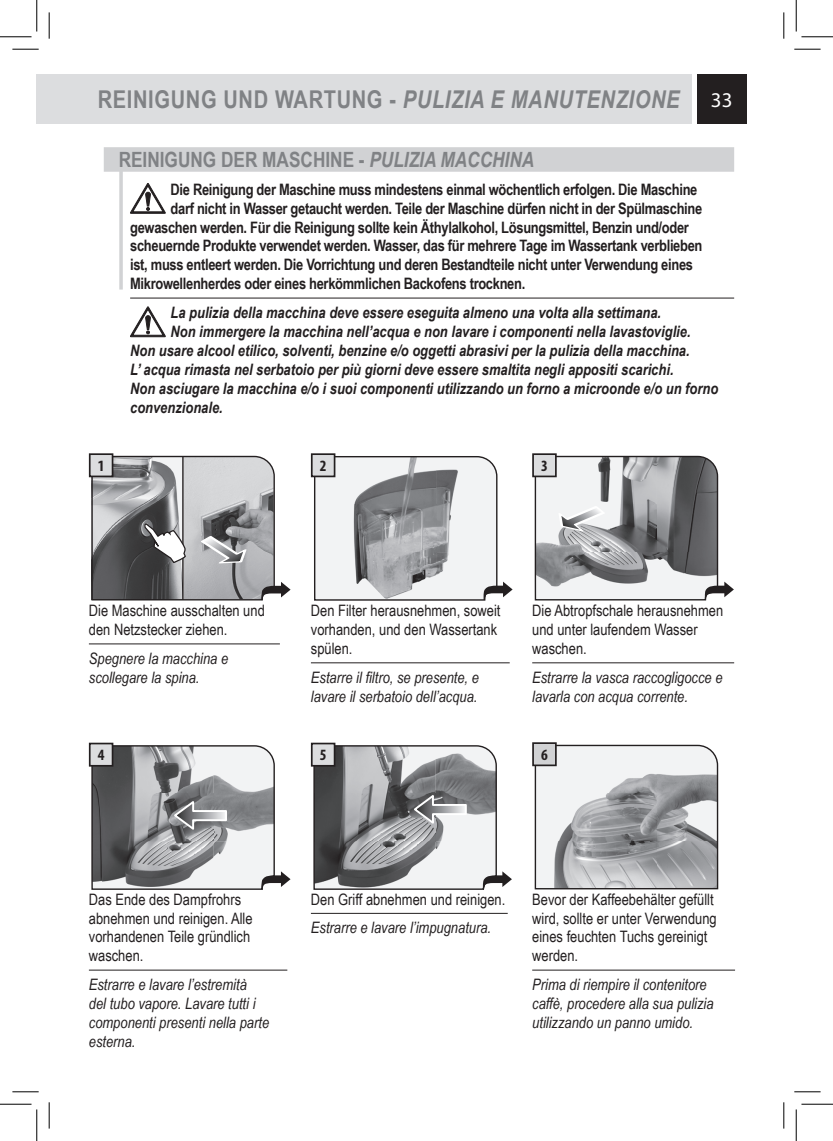
<style>
.page{position:relative;width:833px;height:1141px;background:#fff}
.page>*{position:absolute;margin:0;border:0;box-sizing:border-box;transform-origin:0 0}
.t1{font:700 24.5px "Arial Narrow";letter-spacing:.025em;color:#808285}
.t2{font:700 21px "Arial Narrow";color:#808285}
.t3{font:21px "Myriad Pro";color:#fff}
.t4{font:700 15.75px "Arial Narrow";letter-spacing:-.02em;color:#231f20}
.t5{font:italic 700 15.75px "Arial Narrow";color:#231f20}
.t6{font:15.75px/18.9px "Arial Narrow";color:#231f20}
.t7{font:italic 15.75px/18.9px "Arial Narrow";color:#231f20}
.t8{font:700 condensed 15.75px "Myriad Pro";color:#231f20}
.s1{font-style:italic}
</style>
<div class="page">
<div style="left:697px;top:74px;width:49px;height:50px;background:#231f20"></div>
<div style="left:37px;top:74px;width:655px;height:50px;background:#dcdddf"></div>
<hr style="left:119px;top:168px;width:4px;height:121px;background:#d1d2d4">
<svg style="left:534px;top:743px;width:184px;height:146px"></svg>
<div style="left:533px;top:743px;width:23px;height:22px;background:#d1d2d4"></div>
<div style="left:532px;top:742px;width:24px;height:24px;border:2px solid #231f20"></div>
<div style="left:89px;top:453px;width:24px;height:24px;border:2px solid #231f20"></div>
<div style="left:311px;top:453px;width:24px;height:24px;border:2px solid #231f20"></div>
<svg style="left:313px;top:455px;width:199px;height:146px"></svg>
<div style="left:532px;top:453px;width:24px;height:24px;border:2px solid #231f20"></div>
<div style="left:89px;top:742px;width:24px;height:24px;border:2px solid #231f20"></div>
<svg style="left:91px;top:744px;width:199px;height:146px"></svg>
<div style="left:311px;top:742px;width:24px;height:24px;border:2px solid #231f20"></div>
<svg style="left:91px;top:455px;width:199px;height:146px;background:#9f9fa1"></svg>
<svg style="left:534px;top:455px;width:199px;height:146px"></svg>
<svg style="left:313px;top:744px;width:199px;height:146px"></svg>
<hr style="left:89px;top:643px;width:191px;height:1px;background:#231f20">
<hr style="left:532px;top:662px;width:202px;height:1px;background:#231f20">
<hr style="left:311px;top:662px;width:198px;height:1px;background:#231f20">
<hr style="left:89px;top:969px;width:198px;height:1px;background:#231f20">
<div style="left:104px;top:147px;width:630px;height:25px;background:#d1d2d4"></div>
<hr style="left:130px;top:298px;width:604px;height:1px;background:#231f20">
<svg style="left:130px;top:183px;width:35px;height:30px"></svg>
<svg style="left:130px;top:307px;width:35px;height:30px"></svg>
<hr style="left:311px;top:912px;width:196px;height:1px;background:#231f20">
<hr style="left:532px;top:969px;width:203px;height:1px;background:#231f20">
<svg style="left:12px;top:49px;width:27px;height:1px"></svg>
<svg style="left:794px;top:49px;width:26px;height:1px"></svg>
<svg style="left:12px;top:1091px;width:27px;height:1px"></svg>
<svg style="left:794px;top:1091px;width:26px;height:1px"></svg>
<svg style="left:49px;top:12px;width:1px;height:27px"></svg>
<svg style="left:49px;top:1102px;width:1px;height:26px"></svg>
<svg style="left:783px;top:12px;width:1px;height:27px"></svg>
<svg style="left:783px;top:1102px;width:1px;height:26px"></svg>
<hr style="left:0;top:36px;width:32px;height:1px;background:#000">
<hr style="left:801px;top:36px;width:31px;height:1px;background:#000">
<hr style="left:0;top:1103px;width:32px;height:1px;background:#000">
<hr style="left:801px;top:1103px;width:31px;height:1px;background:#000">
<hr style="left:36px;top:0;width:1px;height:32px;background:#000">
<hr style="left:36px;top:1109px;width:1px;height:31px;background:#000">
<hr style="left:795px;top:0;width:1px;height:32px;background:#000">
<hr style="left:795px;top:1109px;width:1px;height:31px;background:#000">
<h1 class="t1" style="left:98px;top:81px;width:583px">REINIGUNG UND WARTUNG - <span class="s1">PULIZIA E MANUTENZIONE</span></h1>
<h2 class="t3" style="left:711px;top:87px;width:23px">33</h2>
<h2 class="t2" style="left:119px;top:144px;width:417px">REINIGUNG DER MASCHINE - <span class="s1">PULIZIA MACCHINA</span></h2>
<p class="t4" style="left:170px;top:177px;width:528px">Die Reinigung der Maschine muss mindestens einmal wöchentlich erfolgen. Die Maschine</p>
<p class="t4" style="left:170px;top:196px;width:533px">darf nicht in Wasser getaucht werden. Teile der Maschine dürfen nicht in der Spülmaschine</p>
<p class="t4" style="left:130px;top:215px;width:560px">gewaschen werden. Für die Reinigung sollte kein Äthylalkohol, Lösungsmittel, Benzin und/oder</p>
<p class="t4" style="left:130px;top:234px;width:574px">scheuernde Produkte verwendet werden. Wasser, das für mehrere Tage im Wassertank verblieben</p>
<p class="t4" style="left:130px;top:253px;width:564px">ist, muss entleert werden. Die Vorrichtung und deren Bestandteile nicht unter Verwendung eines</p>
<p class="t4" style="left:130px;top:272px;width:396px">Mikrowellenherdes oder eines herkömmlichen Backofens trocknen.</p>
<p class="t5" style="left:170px;top:300px;width:492px">La pulizia della macchina deve essere eseguita almeno una volta alla settimana.</p>
<p class="t5" style="left:170px;top:319px;width:521px">Non immergere la macchina nell’acqua e non lavare i componenti nella lavastoviglie.</p>
<p class="t5" style="left:130px;top:338px;width:561px">Non usare alcool etilico, solventi, benzine e/o oggetti abrasivi per la pulizia della macchina.</p>
<p class="t5" style="left:130px;top:357px;width:545px">L’ acqua rimasta nel serbatoio per più giorni deve essere smaltita negli appositi scarichi.</p>
<p class="t5" style="left:130px;top:376px;width:589px">Non asciugare la macchina e/o i suoi componenti utilizzando un forno a microonde e/o un forno</p>
<p class="t5" style="left:130px;top:395px;width:94px">convenzionale.</p>
<p class="t8" style="left:98px;top:455px;width:8px">1</p>
<p class="t8" style="left:320px;top:455px;width:8px">2</p>
<p class="t8" style="left:541px;top:455px;width:8px">3</p>
<p class="t6" style="left:89px;top:600px;width:177px">Die Maschine ausschalten und den Netzstecker ziehen.</p>
<p class="t7" style="left:89px;top:648px;width:141px">Spegnere la macchina e scollegare la spina.</p>
<p class="t6" style="left:311px;top:600px;width:191px">Den Filter herausnehmen, soweit vorhanden, und den Wassertank spülen.</p>
<p class="t7" style="left:311px;top:667px;width:169px">Estarre il filtro, se presente, e lavare il serbatoio dell’acqua.</p>
<p class="t8" style="left:98px;top:744px;width:8px">4</p>
<p class="t8" style="left:320px;top:744px;width:8px">5</p>
<p class="t6" style="left:532px;top:600px;width:192px">Die Abtropfschale herausnehmen und unter laufendem Wasser waschen.</p>
<p class="t7" style="left:532px;top:667px;width:192px">Estrarre la vasca raccogligocce e lavarla con acqua corrente.</p>
<p class="t8" style="left:541px;top:744px;width:8px">6</p>
<p class="t6" style="left:89px;top:888px;width:165px">Das Ende des Dampfrohrs abnehmen und reinigen. Alle vorhandenen Teile gründlich waschen.</p>
<p class="t7" style="left:89px;top:974px;width:182px">Estrarre e lavare l’estremità<br>del tubo vapore. Lavare tutti i componenti presenti nella parte esterna.</p>
<p class="t6" style="left:311px;top:888px;width:196px">Den Griff abnehmen und reinigen.</p>
<p class="t7" style="left:311px;top:917px;width:182px">Estrarre e lavare l’impugnatura.</p>
<p class="t6" style="left:532px;top:888px;width:186px">Bevor der Kaffeebehälter gefüllt wird, sollte er unter Verwendung eines feuchten Tuchs gereinigt werden.</p>
<p class="t7" style="left:532px;top:974px;width:183px">Prima di riempire il contenitore caffè, procedere alla sua pulizia utilizzando un panno umido.</p>
</div>
